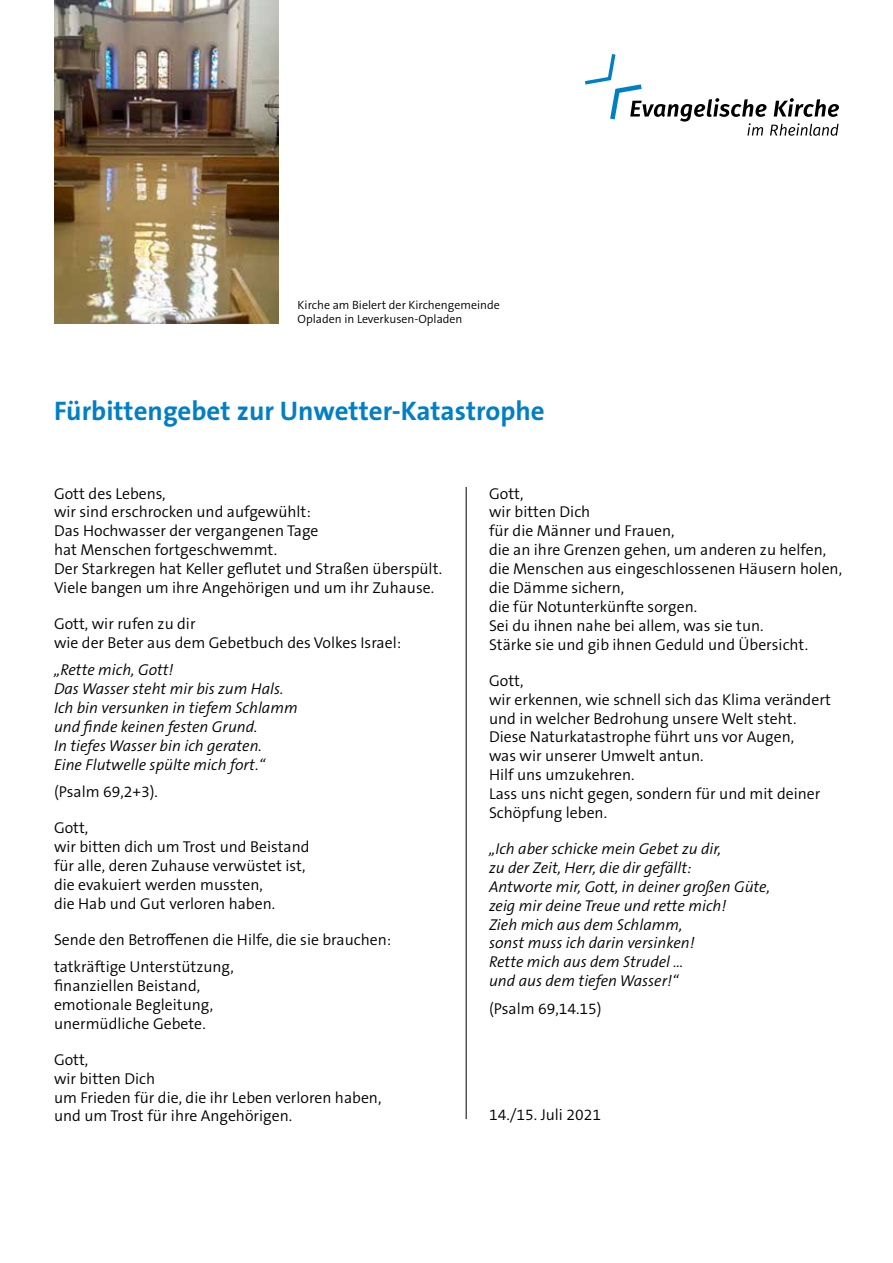
<style>
.page{position:relative;width:893px;height:1263px;background:#fff}
.page>*{position:absolute;margin:0;border:0;box-sizing:border-box;transform-origin:0 0}
.t1{font:700 27px "The Sans OT7";color:#007fc7}
.t2{font:300 15.75px/18.9px "The Sans OT4";color:#000}
.t3{font:italic 300 15.75px/18.9px "The Sans OT4";color:#000}
.t4{font:300 12px/14.4px "The Sans OT4";color:#000}
</style>
<div class="page">
<img style="left:54px;top:0;width:225px;height:323px">
<hr style="left:466px;top:487px;width:1px;height:632px;background:#000">
<svg style="left:585px;top:54px;width:254px;height:82px"></svg>
<p class="t4" style="left:298px;top:297px;width:204px">Kirche am Bielert der Kirchengemeinde<br>Opladen in Leverkusen-Opladen</p>
<h1 class="t1" style="left:54px;top:393px;width:492px">Fürbittengebet zur Unwetter-Katastrophe</h1>
<p class="t2" style="left:54px;top:484px;width:390px">Gott des Lebens,<br>wir sind erschrocken und aufgewühlt:<br>Das Hochwasser der vergangenen Tage<br>hat Menschen fortgeschwemmt.<br>Der Starkregen hat Keller geflutet und Straßen überspült.<br>Viele bangen um ihre Angehörigen und um ihr Zuhause.</p>
<p class="t2" style="left:54px;top:614px;width:349px">Gott, wir rufen zu dir<br>wie der Beter aus dem Gebetbuch des Volkes Israel:</p>
<p class="t3" style="left:54px;top:661px;width:245px">„Rette mich, Gott!<br>Das Wasser steht mir bis zum Hals.<br>Ich bin versunken in tiefem Schlamm und finde keinen festen Grund.<br>In tiefes Wasser bin ich geraten.<br>Eine Flutwelle spülte mich fort.“</p>
<p class="t2" style="left:54px;top:782px;width:106px">(Psalm 69,2+3).</p>
<p class="t2" style="left:54px;top:818px;width:257px">Gott,<br>wir bitten dich um Trost und Beistand für alle, deren Zuhause verwüstet ist, die evakuiert werden mussten,<br>die Hab und Gut verloren haben.</p>
<p class="t2" style="left:54px;top:926px;width:339px;line-height:27.5px">Sende den Betroffenen die Hilfe, die sie brauchen: tatkräftige Unterstützung,</p>
<p class="t2" style="left:54px;top:976px;width:161px">finanziellen Beistand, emotionale Begleitung, unermüdliche Gebete.</p>
<p class="t2" style="left:54px;top:1050px;width:329px">Gott,<br>wir bitten Dich<br>um Frieden für die, die ihr Leben verloren haben, und um Trost für ihre Angehörigen.</p>
<p class="t2" style="left:489px;top:484px;width:355px">Gott,<br>wir bitten Dich<br>für die Männer und Frauen,<br>die an ihre Grenzen gehen, um anderen zu helfen, die Menschen aus eingeschlossenen Häusern holen, die Dämme sichern,<br>die für Notunterkünfte sorgen.<br>Sei du ihnen nahe bei allem, was sie tun.<br>Stärke sie und gib ihnen Geduld und Übersicht.</p>
<p class="t2" style="left:489px;top:671px;width:343px">Gott,<br>wir erkennen, wie schnell sich das Klima verändert und in welcher Bedrohung unsere Welt steht.<br>Diese Naturkatastrophe führt uns vor Augen,<br>was wir unserer Umwelt antun.<br>Hilf uns umzukehren.<br>Lass uns nicht gegen, sondern für und mit deiner<br>Schöpfung leben.</p>
<p class="t3" style="left:489px;top:839px;width:283px">„Ich aber schicke mein Gebet zu dir,<br>zu der Zeit, Herr, die dir gefällt:<br>Antworte mir, Gott, in deiner großen Güte, zeig mir deine Treue und rette mich!<br>Zieh mich aus dem Schlamm,<br>sonst muss ich darin versinken!<br>Rette mich aus dem Strudel …<br>und aus dem tiefen Wasser!“</p>
<p class="t2" style="left:489px;top:999px;width:114px">(Psalm 69,14.15)</p>
<p class="t2" style="left:489px;top:1105px;width:114px">14./15. Juli 2021</p>
</div>
